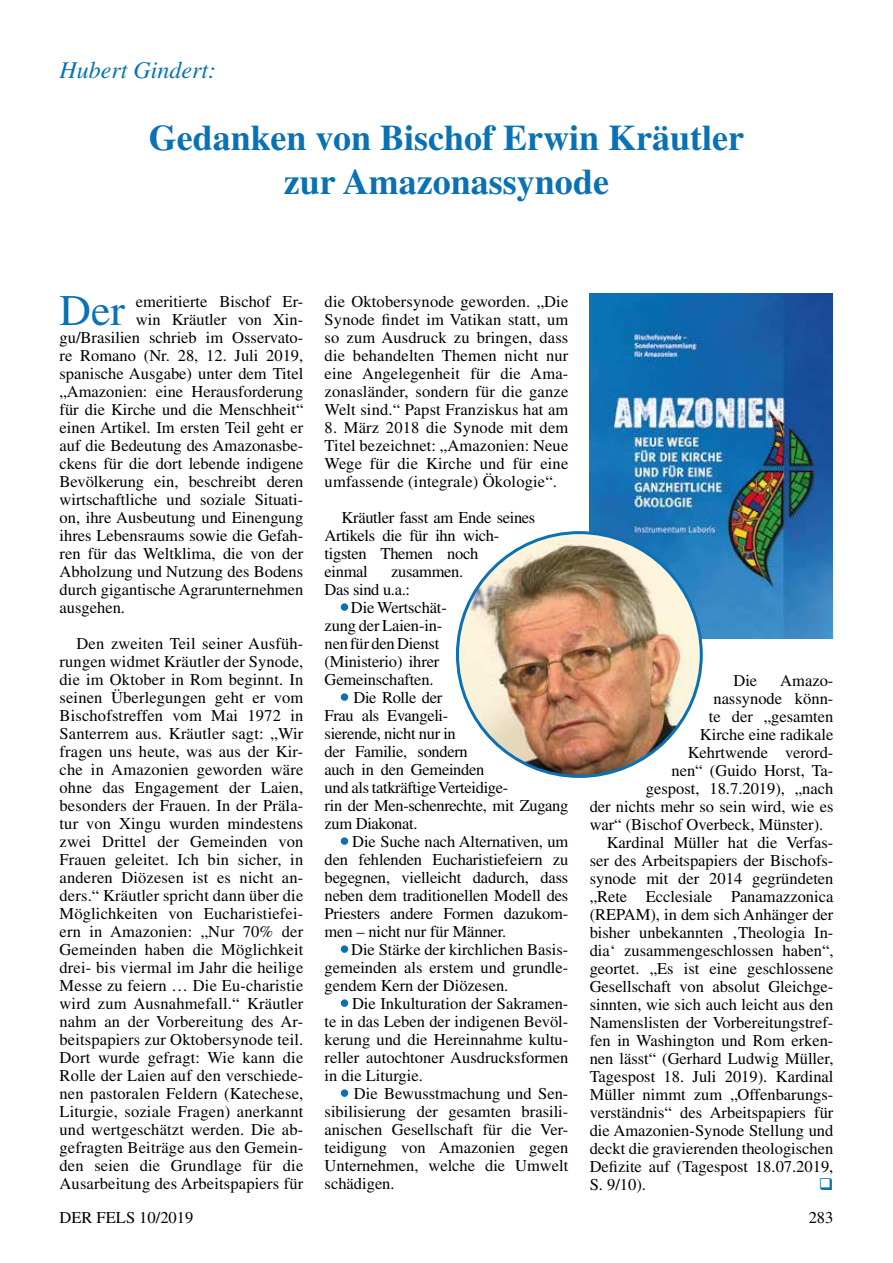
<style>
.page{position:relative;width:893px;height:1263px;background:#fff}
.page>*{position:absolute;margin:0;border:0;box-sizing:border-box;transform-origin:0 0}
.t1{font:43.65px "Times";color:#0a71b4}
.t2{font:700 36px/43.2px "Times";color:#0a71b4;text-align:center}
.t3{font:italic 24px "Times";color:#0a71b4}
.t4{font:16.5px/18px "Times";color:#000;text-align:justify}
.t5{font:16.5px/18px "Times";letter-spacing:-.02em;color:#000}
.s1{color:#0a71b4}
</style>
<div class="page">
<div style="left:341px;top:603px;width:7px;height:8px;border:3px solid #0a71b4;border-radius:50%"></div>
<div style="left:341px;top:693px;width:7px;height:8px;border:3px solid #0a71b4;border-radius:50%"></div>
<div style="left:341px;top:837px;width:7px;height:8px;border:3px solid #0a71b4;border-radius:50%"></div>
<div style="left:341px;top:945px;width:7px;height:8px;border:3px solid #0a71b4;border-radius:50%"></div>
<div style="left:341px;top:999px;width:7px;height:8px;border:3px solid #0a71b4;border-radius:50%"></div>
<div style="left:341px;top:1089px;width:7px;height:8px;border:3px solid #0a71b4;border-radius:50%"></div>
<img style="left:590px;top:294px;width:242px;height:344px">
<img style="left:457px;top:533px;width:244px;height:243px;border-radius:122px">
<h3 class="t3" style="left:60px;top:57px;width:158px">Hubert Gindert:</h3>
<h2 class="t2" style="left:149px;top:116px;width:597px">Gedanken von Bischof Erwin Kräutler zur Amazonassynode</h2>
<h1 class="t1" style="left:60px;top:285px;width:67px">Der</h1>
<p class="t4" style="left:136px;top:292px;width:169px">emeritierte Bischof Er-</p>
<p class="t4" style="left:136px;top:310px;width:169px">win Kräutler von Xin-</p>
<p class="t4" style="left:60px;top:328px;width:245px">gu/Brasilien schrieb im Osservato-</p>
<p class="t4" style="left:60px;top:346px;width:245px">re Romano (Nr. 28, 12. Juli 2019,</p>
<p class="t4" style="left:60px;top:364px;width:245px">spanische Ausgabe) unter dem Titel</p>
<p class="t4" style="left:60px;top:382px;width:245px">„Amazonien: eine Herausforderung</p>
<p class="t4" style="left:60px;top:400px;width:245px">für die Kirche und die Menschheit“</p>
<p class="t4" style="left:60px;top:418px;width:245px">einen Artikel. Im ersten Teil geht er</p>
<p class="t4" style="left:60px;top:436px;width:245px">auf die Bedeutung des Amazonasbe-</p>
<p class="t4" style="left:60px;top:454px;width:245px">ckens für die dort lebende indigene</p>
<p class="t4" style="left:60px;top:472px;width:245px">Bevölkerung ein, beschreibt deren</p>
<p class="t4" style="left:60px;top:490px;width:245px">wirtschaftliche und soziale Situati-</p>
<p class="t4" style="left:60px;top:508px;width:245px">on, ihre Ausbeutung und Einengung</p>
<p class="t4" style="left:60px;top:526px;width:245px">ihres Lebensraums sowie die Gefah-</p>
<p class="t4" style="left:60px;top:544px;width:245px">ren für das Weltklima, die von der</p>
<p class="t4" style="left:60px;top:562px;width:245px">Abholzung und Nutzung des Bodens</p>
<p class="t4" style="left:60px;top:580px;width:245px">durch gigantische Agrarunternehmen</p>
<p class="t4" style="left:60px;top:598px;width:67px">ausgehen.</p>
<p class="t4" style="left:60px;top:634px;width:245px;text-indent:17px">Den zweiten Teil seiner Ausfüh&shy;rungen widmet Kräutler der Synode, die im Oktober in Rom beginnt. In seinen Überlegungen geht er vom Bischofstreffen vom Mai 1972 in Santerrem aus. Kräutler sagt: „Wir fragen uns heute, was aus der Kir&shy;che in Amazonien geworden wäre ohne das Engagement der Laien, besonders der Frauen. In der Präla&shy;tur von Xingu wurden mindestens zwei Drittel der Gemeinden von Frauen geleitet. Ich bin sicher, in anderen Diözesen ist es nicht an&shy;ders.“ Kräutler spricht dann über die Möglichkeiten von Eucharistiefei&shy;ern in Amazonien: „Nur 70% der Gemeinden haben die Möglichkeit drei- bis viermal im Jahr die heilige Messe zu feiern … Die Eu-charistie wird zum Ausnahmefall.“ Kräutler nahm an der Vorbereitung des Ar&shy;beitspapiers zur Oktobersynode teil.<br>Dort wurde gefragt: Wie kann die Rolle der Laien auf den verschiede&shy;nen pastoralen Feldern (Katechese, Liturgie, soziale Fragen) anerkannt und wertgeschätzt werden. Die ab&shy;gefragten Beiträge aus den Gemein&shy;den seien die Grundlage für die Ausarbeitung des Arbeitspapiers für</p>
<p class="t4" style="left:325px;top:292px;width:245px">die Oktobersynode geworden. „Die Synode findet im Vatikan statt, um so zum Ausdruck zu bringen, dass die behandelten Themen nicht nur eine Angelegenheit für die Ama&shy;zonasländer, sondern für die ganze Welt sind.“ Papst Franziskus hat am</p>
<p class="t4" style="left:325px;top:418px;width:245px">8. März 2018 die Synode mit dem Titel bezeichnet: „Amazonien: Neue Wege für die Kirche und für eine umfassende (integrale) Ökologie“.</p>
<p class="t5" style="left:325px;top:508px;width:212px;text-indent:17px">Kräutler fasst am Ende seines<br>Artikels die für ihn wich&shy;tigsten Themen noch<br>einmal</p>
<p class="t5" style="left:325px;top:562px;width:140px;text-indent:67px">zusammen.<br>Das sind u.a.:</p>
<p class="t4" style="left:325px;top:598px;width:124px;text-align:left;text-indent:17px"><span class="s1">•</span> Die Wertschät&shy;zung der Laien-in&shy;nen für den Dienst (Ministerio) ihrer<br>Gemeinschaften.</p>
<p class="t5" style="left:325px;top:688px;width:245px;text-indent:17px"><span class="s1">•</span> Die Rolle der<br>Frau als Evangeli-<br>sierende, nicht nur in<br>der Familie, sondern<br>auch in den Gemeinden<br>und als tatkräftige Verteidige-<br>rin der Men-schenrechte, mit Zugang zum Diakonat.</p>
<p class="t4" style="left:325px;top:832px;width:245px;text-indent:17px"><span class="s1">•</span> Die Suche nach Alternativen, um den fehlenden Eucharistiefeiern zu begegnen, vielleicht dadurch, dass neben dem traditionellen Modell des Priesters andere Formen dazukom&shy;men – nicht nur für Männer.</p>
<p class="t4" style="left:325px;top:940px;width:245px;text-indent:17px"><span class="s1">•</span> Die Stärke der kirchlichen Basis&shy;gemeinden als erstem und grundle&shy;gendem Kern der Diözesen.</p>
<p class="t4" style="left:325px;top:994px;width:245px;text-indent:17px"><span class="s1">•</span> Die Inkulturation der Sakramen&shy;te in das Leben der indigenen Bevöl&shy;kerung und die Hereinnahme kultu&shy;reller autochtoner Ausdrucksformen in die Liturgie.</p>
<p class="t4" style="left:325px;top:1084px;width:245px;text-indent:17px"><span class="s1">•</span> Die Bewusstmachung und Sen&shy;sibilisierung der gesamten brasili&shy;anischen Gesellschaft für die Ver&shy;teidigung von Amazonien gegen Unternehmen, welche die Umwelt schädigen.</p>
<p class="t4" style="left:733px;top:672px;width:25px">Die</p>
<p class="t4" style="left:780px;top:672px;width:55px">Amazo-</p>
<p class="t4" style="left:713px;top:690px;width:122px">nassynode könn-</p>
<p class="t4" style="left:709px;top:708px;width:126px">te der „gesamten</p>
<p class="t4" style="left:700px;top:726px;width:135px">Kirche eine radikale</p>
<p class="t4" style="left:688px;top:744px;width:147px">Kehrtwende verord-</p>
<p class="t4" style="left:671px;top:762px;width:164px">nen“ (Guido Horst, Ta-</p>
<p class="t4" style="left:646px;top:780px;width:189px">gespost, 18.7.2019), „nach</p>
<p class="t4" style="left:590px;top:798px;width:245px">der nichts mehr so sein wird, wie es</p>
<p class="t4" style="left:590px;top:816px;width:235px">war“ (Bischof Overbeck, Münster).</p>
<p class="t4" style="left:607px;top:834px;width:228px">Kardinal Müller hat die Verfas-</p>
<p class="t4" style="left:590px;top:852px;width:245px">ser des Arbeitspapiers der Bischofs-</p>
<p class="t4" style="left:590px;top:870px;width:245px">synode mit der 2014 gegründeten</p>
<p class="t4" style="left:590px;top:888px;width:245px">„Rete Ecclesiale Panamazzonica</p>
<p class="t4" style="left:590px;top:906px;width:245px">(REPAM), in dem sich Anhänger der</p>
<p class="t4" style="left:590px;top:924px;width:245px">bisher unbekannten ‚Theologia In-</p>
<p class="t4" style="left:590px;top:942px;width:245px">dia‘ zusammengeschlossen haben“,</p>
<p class="t4" style="left:590px;top:960px;width:245px">geortet. „Es ist eine geschlossene</p>
<p class="t4" style="left:590px;top:978px;width:245px">Gesellschaft von absolut Gleichge-</p>
<p class="t4" style="left:590px;top:996px;width:245px">sinnten, wie sich auch leicht aus den</p>
<p class="t4" style="left:590px;top:1014px;width:245px">Namenslisten der Vorbereitungstref-</p>
<p class="t4" style="left:590px;top:1032px;width:245px">fen in Washington und Rom erken-</p>
<p class="t4" style="left:590px;top:1050px;width:245px">nen lässt“ (Gerhard Ludwig Müller,</p>
<p class="t4" style="left:590px;top:1068px;width:245px">Tagespost 18. Juli 2019). Kardinal</p>
<p class="t4" style="left:590px;top:1086px;width:245px">Müller nimmt zum „Offenbarungs-</p>
<p class="t4" style="left:590px;top:1104px;width:245px">verständnis“ des Arbeitspapiers für</p>
<p class="t4" style="left:590px;top:1122px;width:245px">die Amazonien-Synode Stellung und</p>
<p class="t4" style="left:590px;top:1140px;width:245px">deckt die gravierenden theologischen</p>
<p class="t4" style="left:590px;top:1158px;width:245px">Defizite auf (Tagespost 18.07.2019,</p>
<p class="t4" style="left:590px;top:1176px;width:58px">S. 9/10).</p>
<p class="t4" style="left:60px;top:1209px;width:135px">DER FELS 10/2019</p>
<p class="t4" style="left:809px;top:1209px;width:26px">283</p>
</div>
